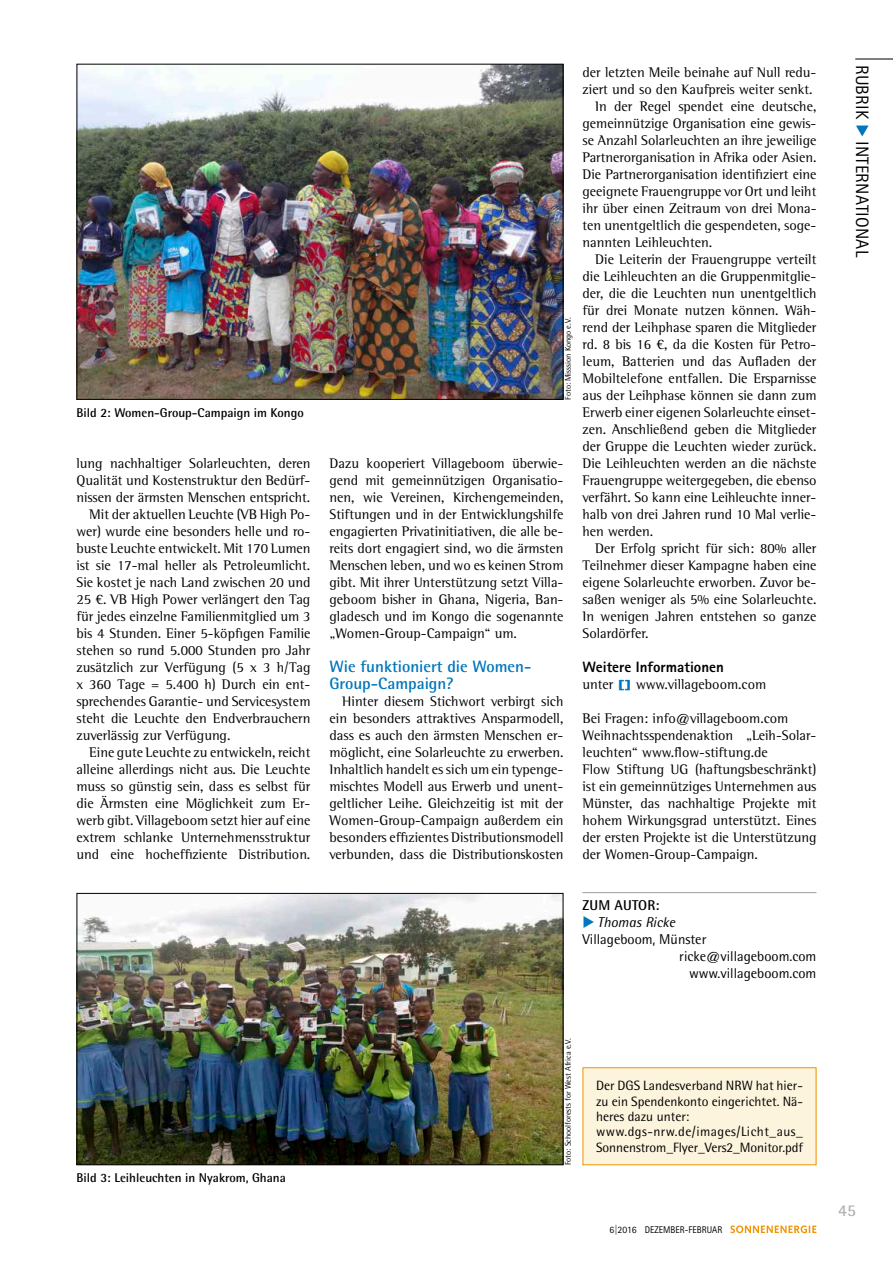
<style>
.page{position:relative;width:893px;height:1263px;background:#fff}
.page>*{position:absolute;margin:0;border:0;box-sizing:border-box;transform-origin:0 0}
.t1{font:18px "Rotis Sans Serif Std";letter-spacing:.01em;color:#000}
.t2{font:700 16.5px/17px "Rotis Semi Sans Std";color:#0076bd}
.t3{font:700 16.5px "Rotis Semi Sans Std";color:#b1b3b4}
.t4{font:800 15px "Rotis Sans Serif Std";color:#000}
.t5{font:14.25px/17px "Rotis Semi Serif Std";color:#000;text-align:justify}
.t6{font:14.25px "Rotis Semi Sans Std";color:#000}
.t7{font:italic 14.25px "Rotis Semi Sans Std";color:#000}
.t8{font:700 14.25px "Rotis Semi Sans Std";letter-spacing:.01em;color:#000}
.t9{font:13.5px/15.5px "Rotis Semi Sans Std";color:#000}
.t10{font:700 12.75px "Rotis Semi Sans Std";color:#000}
.t11{font:9.75px "Rotis Sans Serif Std";color:#000}
.t12{font:8.25px "Rotis Semi Sans Std";color:#000}
.s1{font-family:"Arial";font-weight:700;font-size:11.25px;color:#0076bd}
.s2{color:#0076bd}
</style>
<div class="page">
<svg style="left:730px;top:1225px;width:86px;height:8px"></svg>
<hr style="left:855px;top:59px;width:38px;height:1px;background:#000">
<svg style="left:856px;top:125px;width:13px;height:12px"></svg>
<hr style="left:583px;top:892px;width:233px;height:1px;background:#9c9d9f">
<div style="left:583px;top:1068px;width:233px;height:97px;background:#fcf4dd"></div>
<div style="left:583px;top:1067px;width:233px;height:98px;border:1px solid #f29400"></div>
<img style="left:79px;top:66px;width:482px;height:332px">
<div style="left:77px;top:64px;width:486px;height:336px;border:1px solid #000"></div>
<img style="left:79px;top:895px;width:482px;height:268px">
<div style="left:77px;top:893px;width:486px;height:272px;border:1px solid #000"></div>
<p class="t10" style="left:77px;top:405px;width:229px">Bild 2: Women-Group-Campaign im Kongo</p>
<p class="t5" style="left:77px;top:454px;width:235px">lung nachhaltiger Solarleuchten, deren</p>
<p class="t5" style="left:77px;top:471px;width:235px">Qualität und Kostenstruktur den Bedürf-</p>
<p class="t5" style="left:77px;top:488px;width:235px">nissen der ärmsten Menschen entspricht.</p>
<p class="t5" style="left:89px;top:505px;width:223px">Mit der aktuellen Leuchte (VB High Po-</p>
<p class="t5" style="left:77px;top:522px;width:235px">wer) wurde eine besonders helle und ro-</p>
<p class="t5" style="left:77px;top:539px;width:235px">buste Leuchte entwickelt. Mit 170 Lumen</p>
<p class="t5" style="left:77px;top:557px;width:235px">ist sie 17-mal heller als Petroleumlicht.</p>
<p class="t5" style="left:77px;top:574px;width:235px">Sie kostet je nach Land zwischen 20 und</p>
<p class="t5" style="left:77px;top:591px;width:235px">25 €. VB High Power verlängert den Tag</p>
<p class="t5" style="left:77px;top:608px;width:235px">für jedes einzelne Familienmitglied um 3</p>
<p class="t5" style="left:77px;top:625px;width:235px">bis 4 Stunden. Einer 5-köpfigen Familie</p>
<p class="t5" style="left:77px;top:642px;width:235px">stehen so rund 5.000 Stunden pro Jahr</p>
<p class="t5" style="left:77px;top:659px;width:235px">zusätzlich zur Verfügung (5 x 3 h/Tag</p>
<p class="t5" style="left:77px;top:676px;width:235px">x 360 Tage = 5.400 h) Durch ein ent-</p>
<p class="t5" style="left:77px;top:693px;width:235px">sprechendes Garantie- und Servicesystem</p>
<p class="t5" style="left:77px;top:710px;width:235px">steht die Leuchte den Endverbrauchern</p>
<p class="t5" style="left:77px;top:727px;width:155px">zuverlässig zur Verfügung.</p>
<p class="t5" style="left:89px;top:744px;width:223px">Eine gute Leuchte zu entwickeln, reicht</p>
<p class="t5" style="left:77px;top:761px;width:235px">alleine allerdings nicht aus. Die Leuchte</p>
<p class="t5" style="left:77px;top:778px;width:235px">muss so günstig sein, dass es selbst für</p>
<p class="t5" style="left:77px;top:795px;width:235px">die Ärmsten eine Möglichkeit zum Er-</p>
<p class="t5" style="left:77px;top:812px;width:235px">werb gibt. Villageboom setzt hier auf eine</p>
<p class="t5" style="left:77px;top:829px;width:235px">extrem schlanke Unternehmensstruktur</p>
<p class="t5" style="left:77px;top:846px;width:235px">und eine hocheffiziente Distribution.</p>
<p class="t12" style="left:563px;top:400px;width:84px;rotate:-90deg">Foto: Misssion Kongo e.V.</p>
<p class="t5" style="left:330px;top:455px;width:235px">Dazu kooperiert Villageboom überwie&shy;gend mit gemeinnützigen Organisatio&shy;nen, wie Vereinen, Kirchengemeinden, Stiftungen und in der Entwicklungshilfe engagierten Privatinitiativen, die alle be&shy;reits dort engagiert sind, wo die ärmsten Menschen leben, und wo es keinen Strom gibt. Mit ihrer Unterstützung setzt Villa&shy;geboom bisher in Ghana, Nigeria, Ban&shy;gladesch und im Kongo die sogenannte „Women-Group-Campaign“ um.</p>
<p class="t2" style="left:330px;top:657px;width:203px">Wie funktioniert die Women-<br>Group-Campaign?</p>
<p class="t5" style="left:330px;top:693px;width:235px;text-indent:13px">Hinter diesem Stichwort verbirgt sich ein besonders attraktives Ansparmodell, dass es auch den ärmsten Menschen er&shy;möglicht, eine Solarleuchte zu erwerben.<br>Inhaltlich handelt es sich um ein typenge&shy;mischtes Modell aus Erwerb und unent&shy;geltlicher Leihe. Gleichzeitig ist mit der Women-Group-Campaign außerdem ein besonders effizientes Distributionsmodell verbunden, dass die Distributionskosten</p>
<p class="t5" style="left:583px;top:63px;width:235px">der letzten Meile beinahe auf Null redu-</p>
<p class="t5" style="left:583px;top:80px;width:231px">ziert und so den Kaufpreis weiter senkt.</p>
<p class="t5" style="left:595px;top:97px;width:223px">In der Regel spendet eine deutsche,</p>
<p class="t5" style="left:583px;top:114px;width:235px">gemeinnützige Organisation eine gewis-</p>
<p class="t5" style="left:583px;top:131px;width:235px">se Anzahl Solarleuchten an ihre jeweilige</p>
<p class="t5" style="left:583px;top:148px;width:235px">Partnerorganisation in Afrika oder Asien.</p>
<p class="t5" style="left:583px;top:165px;width:235px">Die Partnerorganisation identifiziert eine</p>
<p class="t5" style="left:583px;top:182px;width:235px">geeignete Frauengruppe vor Ort und leiht</p>
<p class="t5" style="left:583px;top:199px;width:235px">ihr über einen Zeitraum von drei Mona-</p>
<p class="t5" style="left:583px;top:216px;width:235px">ten unentgeltlich die gespendeten, soge-</p>
<p class="t5" style="left:583px;top:233px;width:131px">nannten Leihleuchten.</p>
<p class="t5" style="left:595px;top:250px;width:223px">Die Leiterin der Frauengruppe verteilt</p>
<p class="t5" style="left:583px;top:267px;width:235px">die Leihleuchten an die Gruppenmitglie-</p>
<p class="t5" style="left:583px;top:284px;width:235px">der, die die Leuchten nun unentgeltlich</p>
<p class="t5" style="left:583px;top:301px;width:235px">für drei Monate nutzen können. Wäh-</p>
<p class="t5" style="left:583px;top:318px;width:235px">rend der Leihphase sparen die Mitglieder</p>
<p class="t5" style="left:583px;top:335px;width:234px">rd. 8 bis 16 €, da die Kosten für Petro-</p>
<p class="t5" style="left:583px;top:352px;width:235px">leum, Batterien und das Aufladen der</p>
<p class="t5" style="left:583px;top:369px;width:235px">Mobiltelefone entfallen. Die Ersparnisse</p>
<p class="t5" style="left:583px;top:387px;width:235px">aus der Leihphase können sie dann zum</p>
<p class="t5" style="left:583px;top:404px;width:235px">Erwerb einer eigenen Solarleuchte einset-</p>
<p class="t5" style="left:583px;top:421px;width:235px">zen. Anschließend geben die Mitglieder</p>
<p class="t5" style="left:583px;top:438px;width:235px">der Gruppe die Leuchten wieder zurück.</p>
<p class="t5" style="left:583px;top:455px;width:235px">Die Leihleuchten werden an die nächste</p>
<p class="t5" style="left:583px;top:472px;width:235px">Frauengruppe weitergegeben, die ebenso</p>
<p class="t5" style="left:583px;top:489px;width:235px">verfährt. So kann eine Leihleuchte inner-</p>
<p class="t5" style="left:583px;top:506px;width:235px">halb von drei Jahren rund 10 Mal verlie-</p>
<p class="t5" style="left:583px;top:523px;width:72px">hen werden.</p>
<p class="t5" style="left:595px;top:540px;width:223px">Der Erfolg spricht für sich: 80% aller</p>
<p class="t5" style="left:583px;top:557px;width:235px">Teilnehmer dieser Kampagne haben eine</p>
<p class="t5" style="left:583px;top:574px;width:235px">eigene Solarleuchte erworben. Zuvor be-</p>
<p class="t5" style="left:583px;top:591px;width:235px">saßen weniger als 5% eine Solarleuchte.</p>
<p class="t5" style="left:583px;top:608px;width:235px">In wenigen Jahren entstehen so ganze</p>
<p class="t5" style="left:583px;top:625px;width:68px">Solardörfer.</p>
<p class="t4" style="left:583px;top:657px;width:143px">Weitere Informationen</p>
<p class="t5" style="left:583px;top:676px;width:185px">unter <span class="s1">[]</span> www.villageboom.com</p>
<p class="t5" style="left:583px;top:710px;width:235px;text-align:left">Bei Fragen: info@villageboom.com Weihnachtsspendenaktion „Leih-Solar&shy;leuchten“ www.flow-stiftung.de<br>Flow Stiftung UG (haftungsbeschränkt) ist ein gemeinnütziges Unternehmen aus Münster, das nachhaltige Projekte mit hohem Wirkungsgrad unterstützt. Eines der ersten Projekte ist die Unterstützung der Women-Group-Campaign.</p>
<p class="t8" style="left:583px;top:896px;width:78px">ZUM AUTOR:</p>
<p class="t7" style="left:583px;top:914px;width:94px"><span class="s2">◆</span> Thomas Ricke</p>
<p class="t6" style="left:583px;top:931px;width:125px">Villageboom, Münster</p>
<p class="t6" style="left:679px;top:948px;width:139px">ricke@villageboom.com</p>
<p class="t6" style="left:689px;top:965px;width:129px">www.villageboom.com</p>
<p class="t1" style="left:873px;top:65px;width:194px;rotate:90deg">RUBRIK <span class="s2">◆</span> INTERNATIONAL</p>
<p class="t10" style="left:77px;top:1170px;width:211px">Bild 3: Leihleuchten in Nyakrom, Ghana</p>
<p class="t12" style="left:563px;top:1165px;width:128px;rotate:-90deg">Foto: Schoolforests for West Africa e.V.</p>
<p class="t9" style="left:596px;top:1078px;width:208px">Der DGS Landesverband NRW hat hier&shy;zu ein Spendenkonto eingerichtet. Nä&shy;heres dazu unter: www.dgs-nrw.de/images/Licht_aus_ Sonnenstrom_Flyer_Vers2_Monitor.pdf</p>
<p class="t11" style="left:609px;top:1223px;width:114px">6|2016 DEZEMBER-FEBRUAR</p>
<p class="t3" style="left:838px;top:1200px;width:19px">45</p>
</div>
